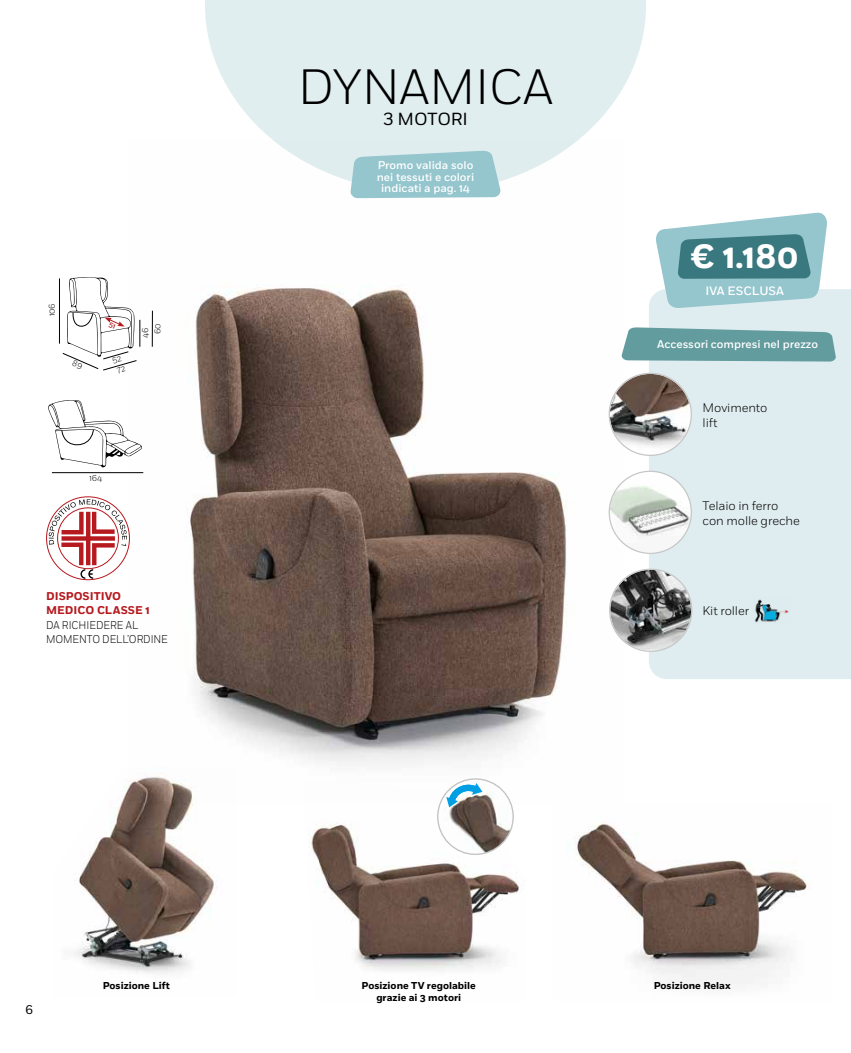
<style>
.page{position:relative;width:851px;height:1053px;background:#fff}
.page>*{position:absolute;margin:0;border:0;box-sizing:border-box;transform-origin:0 0}
.t1{font:300 49.5px "Fort";letter-spacing:-.01em;color:#000}
.t2{font:700 33.5px "Fort";color:#fff}
.t3{font:17.5px "Fort";letter-spacing:-.01em;color:#000}
.t4{font:300 12.5px/15px "Fort";letter-spacing:-.01em;color:#000}
.t5{font:12.5px "Fort";color:#000}
.t6{font:500 12.12px "Fort";color:#fff}
.t7{font:500 11.25px/11.2px "Fort";color:#fff;text-align:center}
.t8{font:300 11.25px/13.5px "Fort";letter-spacing:-.01em;color:#000;scale:.9 1}
.t9{font:700 11.25px/13.5px "Fort";color:#b6191e}
.t10{font:700 10px/12px "Fort";color:#000;text-align:center}
.t11{font:300 8.5px/12.2px "Fort";color:#000;text-align:center}
.t12{font:300 8.38px/10.6px "Fort";color:#000}
</style>
<div class="page">
<div style="left:649px;top:289px;width:201px;height:390px;background:#dfedf0"></div>
<img style="left:610px;top:570px;width:81px;height:80px;border-radius:40px">
<img style="left:751px;top:596px;width:39px;height:27px">
<svg style="left:205px;top:0;width:441px;height:141px;background:#e3eff1"></svg>
<img style="left:129px;top:141px;width:495px;height:639px">
<img style="left:609px;top:374px;width:81px;height:80px;border-radius:40px">
<img style="left:609px;top:472px;width:81px;height:80px">
<img style="left:309px;top:780px;width:210px;height:190px">
<img style="left:437px;top:779px;width:76px;height:75px;border-radius:38px">
<div style="left:437px;top:778px;width:76px;height:77px;border:1px solid #c6c6c6;border-radius:50%"></div>
<svg style="left:446px;top:782px;width:36px;height:25px"></svg>
<img style="left:74px;top:767px;width:162px;height:207px">
<hr style="left:59px;top:278px;width:1px;height:65px;background:#000">
<hr style="left:152px;top:311px;width:1px;height:36px;background:#000">
<svg style="left:48px;top:400px;width:94px;height:67px"></svg>
<hr style="left:52px;top:472px;width:91px;height:1px;background:#000">
<svg style="left:350px;top:150px;width:151px;height:48px;background:#9fcad1"></svg>
<svg style="left:621px;top:327px;width:215px;height:34px;background:#71a5a7"></svg>
<svg style="left:655px;top:212px;width:172px;height:96px;background:#8ab6bc"></svg>
<svg style="left:49px;top:499px;width:78px;height:79px"></svg>
<img style="left:575px;top:821px;width:234px;height:163px">
<svg style="left:62px;top:277px;width:79px;height:93px"></svg>
<p class="t11" style="left:46px;top:316px;width:14px;rotate:-90deg">106</p>
<p class="t12" style="left:111px;top:355px;width:12px;rotate:-16deg">52<br>72</p>
<p class="t11" style="left:139px;top:338px;width:16px;rotate:-90deg">46<br>60</p>
<p class="t11" style="left:89px;top:472px;width:14px">164</p>
<p class="t9" style="left:46px;top:590px;width:105px">DISPOSITIVO<br>MEDICO CLASSE 1</p>
<p class="t8" style="left:46px;top:618px;width:137px">DA RICHIEDERE AL<br>MOMENTO DELL’ORDINE</p>
<h1 class="t1" style="left:298px;top:57px;width:257px">DYNAMICA</h1>
<h3 class="t3" style="left:383px;top:109px;width:86px">3 MOTORI</h3>
<p class="t7" style="left:377px;top:160px;width:99px">Promo valida solo nei tessuti e colori indicati a pag. 14</p>
<h2 class="t2" style="left:691px;top:236px;width:109px">€ 1.180</h2>
<p class="t6" style="left:705px;top:283px;width:80px">IVA ESCLUSA</p>
<p class="t7" style="left:657px;top:339px;width:162px">Accessori compresi nel prezzo</p>
<p class="t4" style="left:702px;top:400px;width:66px">Movimento lift</p>
<p class="t4" style="left:702px;top:498px;width:99px">Telaio in ferro con molle greche</p>
<p class="t4" style="left:702px;top:603px;width:48px">Kit roller</p>
<p class="t5" style="left:25px;top:1002px;width:10px">6</p>
<p class="t10" style="left:103px;top:979px;width:69px">Posizione Lift</p>
<p class="t10" style="left:361px;top:979px;width:116px">Posizione TV regolabile grazie ai 3 motori</p>
<p class="t10" style="left:653px;top:979px;width:78px">Posizione Relax</p>
</div>
